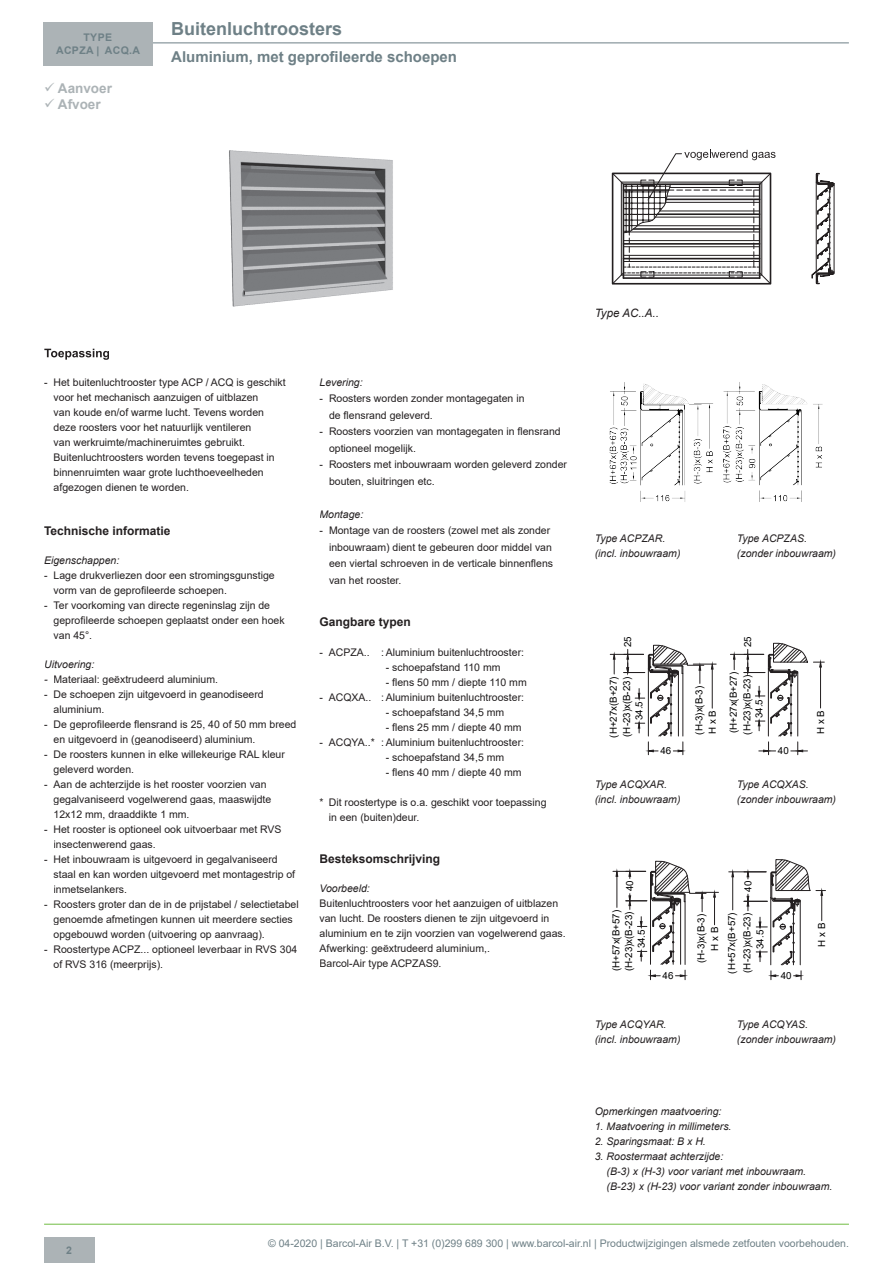
<style>
.page{position:relative;width:893px;height:1263px;background:#fff}
.page>*{position:absolute;margin:0;border:0;box-sizing:border-box;transform-origin:0 0}
.t1{font:700 18px "Arial";color:#6e8086}
.t2{font:700 15px "Arial";color:#6e8086}
.t3{font:700 13.5px "Arial";color:#acb3b6}
.t4{font:700 12px "Arial";color:#231f20}
.t5{font:italic 11.55px "Arial";color:#231f20}
.t6{font:10.5px/15px "Arial";color:#231f20}
.t7{font:italic 10.5px/15px "Arial";color:#231f20}
.t8{font:10.5px "Arial";color:#6e8086}
.t9{font:700 10.5px/12.6px "Arial";letter-spacing:.035em;color:#6e8086;text-align:center}
.t10{font:9.75px/12.1px "Arial";color:#000001}
.s1{font-style:italic}
</style>
<div class="page">
<hr style="left:44px;top:43px;width:805px;height:1px;background:#6e8086">
<div style="left:43px;top:22px;width:110px;height:44px;background:#acb3b6"></div>
<hr style="left:44px;top:1224px;width:805px;height:1px;background:#70bd43">
<div style="left:44px;top:1237px;width:50px;height:26px;background:#acb3b6"></div>
<svg style="left:44px;top:349px;width:65px;height:11px"></svg>
<img style="left:229px;top:150px;width:164px;height:157px">
<hr style="left:613px;top:871px;width:33px;height:1px;background:#231f20">
<hr style="left:617px;top:876px;width:1px;height:31px;background:#231f20">
<svg style="left:615px;top:870px;width:3px;height:7px"></svg>
<hr style="left:729px;top:871px;width:37px;height:1px;background:#231f20">
<hr style="left:732px;top:877px;width:1px;height:33px;background:#231f20">
<svg style="left:731px;top:871px;width:3px;height:6px"></svg>
<svg style="left:770px;top:971px;width:8px;height:9px"></svg>
<svg style="left:794px;top:971px;width:8px;height:9px"></svg>
<svg style="left:816px;top:890px;width:9px;height:31px"></svg>
<svg style="left:626px;top:861px;width:92px;height:119px"></svg>
<svg style="left:744px;top:859px;width:66px;height:106px"></svg>
<svg style="left:811px;top:173px;width:24px;height:111px"></svg>
<svg style="left:611px;top:150px;width:165px;height:135px"></svg>
<hr style="left:610px;top:654px;width:34px;height:1px;background:#231f20">
<svg style="left:613px;top:654px;width:3px;height:20px"></svg>
<svg style="left:624px;top:645px;width:92px;height:110px"></svg>
<hr style="left:730px;top:654px;width:34px;height:1px;background:#231f20">
<svg style="left:733px;top:654px;width:3px;height:16px"></svg>
<svg style="left:744px;top:643px;width:80px;height:112px"></svg>
<img style="left:609px;top:382px;width:214px;height:120px">
<p class="t9" style="left:56px;top:31px;width:85px">TYPE<br>ACPZA | ACQ.A</p>
<p class="t3" style="left:44px;top:79px;width:69px">✓ Aanvoer</p>
<p class="t3" style="left:44px;top:95px;width:58px">✓ Afvoer</p>
<h1 class="t1" style="left:171px;top:16px;width:173px">Buitenluchtroosters</h1>
<h2 class="t2" style="left:171px;top:46px;width:287px">Aluminium, met geprofileerde schoepen</h2>
<p class="t6" style="left:54px;top:375px;width:234px;text-indent:-9px">- Het buitenluchtrooster type ACP / ACQ is geschikt voor het mechanisch aanzuigen of uitblazen<br>van koude en/of warme lucht. Tevens worden deze roosters voor het natuurlijk ventileren<br>van werkruimte/machineruimtes gebruikt.<br>Buitenluchtroosters worden tevens toegepast in binnenruimten waar grote luchthoeveelheden afgezogen dienen te worden.</p>
<p class="t4" style="left:44px;top:522px;width:128px">Technische informatie</p>
<p class="t7" style="left:44px;top:553px;width:77px">Eigenschappen:</p>
<p class="t6" style="left:54px;top:568px;width:223px;text-indent:-9px">- Lage drukverliezen door een stromingsgunstige vorm van de geprofileerde schoepen.</p>
<p class="t6" style="left:54px;top:598px;width:233px;text-indent:-9px">- Ter voorkoming van directe regeninslag zijn de geprofileerde schoepen geplaatst onder een hoek van 45°.</p>
<p class="t7" style="left:44px;top:657px;width:52px">Uitvoering:</p>
<p class="t6" style="left:44px;top:671px;width:176px"><span class="s1">-</span> Materiaal: geëxtrudeerd aluminium.</p>
<p class="t6" style="left:54px;top:686px;width:212px;text-indent:-9px">- De schoepen zijn uitgevoerd in geanodiseerd aluminium.</p>
<p class="t6" style="left:54px;top:716px;width:244px;text-indent:-9px">- De geprofileerde flensrand is 25, 40 of 50 mm breed en uitgevoerd in (geanodiseerd) aluminium.</p>
<p class="t6" style="left:54px;top:746px;width:233px;text-indent:-9px">- De roosters kunnen in elke willekeurige RAL kleur geleverd worden.</p>
<p class="t6" style="left:54px;top:776px;width:219px;text-indent:-9px">- Aan de achterzijde is het rooster voorzien van gegalvaniseerd vogelwerend gaas, maaswijdte<br>12x12 mm, draaddikte 1 mm.</p>
<p class="t6" style="left:54px;top:821px;width:230px;text-indent:-9px">- Het rooster is optioneel ook uitvoerbaar met RVS insectenwerend gaas.</p>
<p class="t6" style="left:54px;top:851px;width:243px;text-indent:-9px">- Het inbouwraam is uitgevoerd in gegalvaniseerd staal en kan worden uitgevoerd met montagestrip of inmetselankers.</p>
<p class="t6" style="left:54px;top:896px;width:247px;text-indent:-9px">- Roosters groter dan de in de prijstabel / selectietabel genoemde afmetingen kunnen uit meerdere secties opgebouwd worden (uitvoering op aanvraag).</p>
<p class="t6" style="left:54px;top:941px;width:245px;text-indent:-9px">- Roostertype ACPZ... optioneel leverbaar in RVS 304 of RVS 316 (meerprijs).</p>
<p class="t7" style="left:319px;top:374px;width:45px">Levering:</p>
<p class="t6" style="left:329px;top:390px;width:197px;line-height:16.5px;text-indent:-9px">- Roosters worden zonder montagegaten in de flensrand geleverd.</p>
<p class="t6" style="left:329px;top:423px;width:233px;line-height:16.5px;text-indent:-9px">- Roosters voorzien van montagegaten in flensrand optioneel mogelijk.</p>
<p class="t6" style="left:329px;top:456px;width:240px;line-height:16.5px;text-indent:-9px">- Roosters met inbouwraam worden geleverd zonder bouten, sluitringen etc.</p>
<p class="t7" style="left:319px;top:506px;width:45px">Montage:</p>
<p class="t6" style="left:329px;top:522px;width:226px;line-height:16.5px;text-indent:-9px">- Montage van de roosters (zowel met als zonder inbouwraam) dient te gebeuren door middel van een viertal schroeven in de verticale binnenflens van het rooster.</p>
<p class="t4" style="left:319px;top:614px;width:93px">Gangbare typen</p>
<p class="t6" style="left:319px;top:645px;width:206px">- ACPZA.. : Aluminium buitenluchtrooster:</p>
<p class="t6" style="left:386px;top:660px;width:116px">- schoepafstand 110 mm</p>
<p class="t6" style="left:386px;top:675px;width:143px">- flens 50 mm / diepte 110 mm</p>
<p class="t6" style="left:319px;top:690px;width:206px">- ACQXA.. : Aluminium buitenluchtrooster:</p>
<p class="t6" style="left:386px;top:705px;width:120px">- schoepafstand 34,5 mm</p>
<p class="t6" style="left:386px;top:720px;width:137px">- flens 25 mm / diepte 40 mm</p>
<p class="t6" style="left:319px;top:735px;width:206px">- ACQYA..* : Aluminium buitenluchtrooster:</p>
<p class="t6" style="left:386px;top:750px;width:120px">- schoepafstand 34,5 mm</p>
<p class="t6" style="left:386px;top:765px;width:137px">- flens 40 mm / diepte 40 mm</p>
<p class="t6" style="left:329px;top:795px;width:219px;text-indent:-9px">* Dit roostertype is o.a. geschikt voor toepassing in een (buiten)deur.</p>
<p class="t4" style="left:319px;top:851px;width:122px">Besteksomschrijving</p>
<p class="t7" style="left:319px;top:881px;width:52px">Voorbeeld:</p>
<p class="t6" style="left:319px;top:896px;width:248px">Buitenluchtroosters voor het aanzuigen of uitblazen van lucht. De roosters dienen te zijn uitgevoerd in aluminium en te zijn voorzien van vogelwerend gaas.<br>Afwerking: geëxtrudeerd aluminium,.<br>Barcol-Air type ACPZAS9.</p>
<p class="t5" style="left:595px;top:305px;width:66px">Type AC..A..</p>
<p class="t7" style="left:595px;top:531px;width:87px">Type ACPZAR. (incl. inbouwraam)</p>
<p class="t7" style="left:737px;top:531px;width:101px">Type ACPZAS. (zonder inbouwraam)</p>
<p class="t10" style="left:622px;top:647px;width:12px;rotate:-90deg">25</p>
<p class="t10" style="left:621px;top:720px;width:45px;text-indent:-17px;rotate:-90deg">(H-23)x(B-23)<br>34.5</p>
<p class="t10" style="left:607px;top:738px;width:63px;rotate:-90deg">(H+27x(B+27)</p>
<p class="t10" style="left:660px;top:745px;width:12px">46</p>
<p class="t10" style="left:692px;top:735px;width:50px;line-height:13.4px;rotate:-90deg">(H-3)x(B-3)<br>H x B</p>
<p class="t10" style="left:742px;top:647px;width:12px;rotate:-90deg">25</p>
<p class="t10" style="left:741px;top:718px;width:45px;text-indent:-17px;rotate:-90deg">(H-23)x(B-23)<br>34.5</p>
<p class="t10" style="left:727px;top:733px;width:63px;rotate:-90deg">(H+27x(B+27)</p>
<p class="t10" style="left:778px;top:745px;width:12px">40</p>
<p class="t10" style="left:814px;top:734px;width:25px;rotate:-90deg">H x B</p>
<p class="t7" style="left:595px;top:777px;width:87px">Type ACQXAR. (incl. inbouwraam)</p>
<p class="t7" style="left:737px;top:777px;width:101px">Type ACQXAS. (zonder inbouwraam)</p>
<p class="t10" style="left:624px;top:891px;width:12px;rotate:-90deg">40</p>
<p class="t10" style="left:742px;top:892px;width:12px;rotate:-90deg">40</p>
<p class="t10" style="left:610px;top:971px;width:63px;rotate:-90deg">(H+57x(B+57)</p>
<p class="t10" style="left:623px;top:971px;width:61px;rotate:-90deg">(H-23)x(B-23)</p>
<p class="t10" style="left:741px;top:973px;width:61px;rotate:-90deg">(H-23)x(B-23)</p>
<p class="t10" style="left:726px;top:973px;width:63px;rotate:-90deg">(H+57x(B+57)</p>
<p class="t10" style="left:695px;top:963px;width:50px;rotate:-90deg">(H-3)x(B-3)</p>
<p class="t10" style="left:708px;top:951px;width:25px;rotate:-90deg">H x B</p>
<p class="t10" style="left:635px;top:948px;width:20px;rotate:-90deg">34.5</p>
<p class="t10" style="left:754px;top:949px;width:20px;rotate:-90deg">34.5</p>
<p class="t10" style="left:663px;top:970px;width:12px">46</p>
<p class="t10" style="left:781px;top:970px;width:12px">40</p>
<p class="t10" style="left:816px;top:947px;width:25px;rotate:-90deg">H x B</p>
<p class="t7" style="left:595px;top:1016px;width:87px">Type ACQYAR. (incl. inbouwraam)</p>
<p class="t7" style="left:737px;top:1016px;width:101px">Type ACQYAS. (zonder inbouwraam)</p>
<p class="t7" style="left:595px;top:1104px;width:128px">Opmerkingen maatvoering:</p>
<p class="t7" style="left:595px;top:1119px;width:138px">1. Maatvoering in millimeters.</p>
<p class="t7" style="left:595px;top:1134px;width:113px">2. Sparingsmaat: B x H.</p>
<p class="t7" style="left:607px;top:1149px;width:227px;text-indent:-12px">3. Roostermaat achterzijde:<br>(B-3) x (H-3) voor variant met inbouwraam. (B-23) x (H-23) voor variant zonder inbouwraam.</p>
<p class="t9" style="left:66px;top:1244px;width:7px">2</p>
<p class="t8" style="left:268px;top:1236px;width:582px">© 04-2020 | Barcol-Air B.V. | T +31 (0)299 689 300 | www.barcol-air.nl | Productwijzigingen alsmede zetfouten voorbehouden.</p>
</div>
